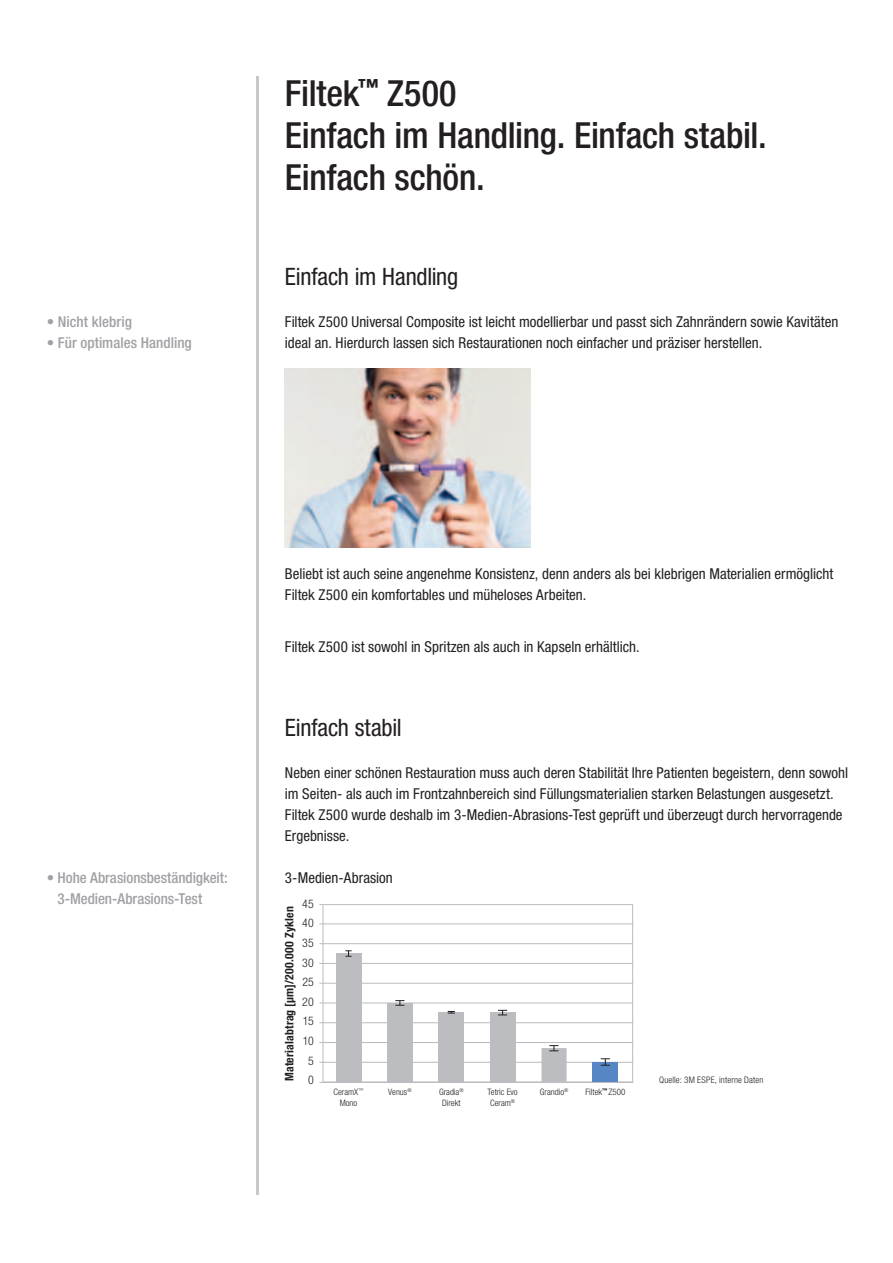
<style>
.page{position:relative;width:893px;height:1263px;background:#fff}
.page>*{position:absolute;margin:0;border:0;box-sizing:border-box;transform-origin:0 0}
.t1{font:500 condensed 36px/42px "Helvetica Neue LT";letter-spacing:-.005em;color:#231f20}
.t2{font:condensed 24px "Helvetica Neue LT";letter-spacing:-.01em;color:#231f20}
.t3{font:condensed 15px/21px "Helvetica Neue LT";color:#231f20}
.t4{font:500 condensed 15px/21px "Helvetica Neue LT";color:#a0a1a5}
.t5{font:700 condensed 11.85px "Helvetica Neue LT";letter-spacing:.015em;color:#231f20}
.t6{font:300 condensed 11.85px/19.6px "Helvetica Neue LT";letter-spacing:.01em;color:#231f20;text-align:center}
.t7{font:300 condensed 9px "Helvetica Neue LT";letter-spacing:.015em;color:#231f20}
.t8{font:300 condensed 8.85px/10.6px "Helvetica Neue LT";color:#231f20}
.t9{font:300 condensed 5.1px "Helvetica Neue LT";color:#231f20}
</style>
<div class="page">
<hr style="left:256px;top:77px;width:2px;height:1118px;background:#c7c8ca">
<img style="left:285px;top:369px;width:245px;height:178px">
<hr style="left:319px;top:923px;width:314px;height:1px;background:#bcbdc0">
<hr style="left:319px;top:943px;width:314px;height:1px;background:#bcbdc0">
<hr style="left:319px;top:963px;width:314px;height:1px;background:#bcbdc0">
<hr style="left:319px;top:983px;width:314px;height:1px;background:#bcbdc0">
<hr style="left:319px;top:1002px;width:314px;height:1px;background:#bcbdc0">
<hr style="left:319px;top:1022px;width:314px;height:1px;background:#bcbdc0">
<hr style="left:319px;top:1042px;width:314px;height:1px;background:#bcbdc0">
<hr style="left:319px;top:1062px;width:314px;height:1px;background:#bcbdc0">
<hr style="left:319px;top:1082px;width:314px;height:1px;background:#bcbdc0">
<svg style="left:322px;top:904px;width:311px;height:178px"></svg>
<div style="left:490px;top:1012px;width:25px;height:70px;background:#bcbdc0"></div>
<svg style="left:498px;top:1010px;width:9px;height:5px"></svg>
<div style="left:541px;top:1048px;width:26px;height:34px;background:#bcbdc0"></div>
<svg style="left:549px;top:1045px;width:9px;height:6px"></svg>
<div style="left:439px;top:1012px;width:25px;height:69px;background:#bcbdc0"></div>
<svg style="left:448px;top:1011px;width:7px;height:3px"></svg>
<div style="left:387px;top:1003px;width:25px;height:78px;background:#bcbdc0"></div>
<svg style="left:395px;top:1000px;width:9px;height:6px"></svg>
<div style="left:593px;top:1062px;width:25px;height:19px;background:#5786c5"></div>
<svg style="left:601px;top:1058px;width:9px;height:8px"></svg>
<div style="left:336px;top:953px;width:25px;height:129px;background:#bcbdc0"></div>
<svg style="left:345px;top:950px;width:7px;height:7px"></svg>
<p class="t4" style="left:47px;top:311px;width:87px">• Nicht klebrig</p>
<p class="t4" style="left:47px;top:332px;width:147px">• Für optimales Handling</p>
<h1 class="t1" style="left:285px;top:72px;width:483px">Filtek<sup>™</sup> Z500<br>Einfach im Handling. Einfach stabil.<br>Einfach schön.</h1>
<h2 class="t2" style="left:285px;top:262px;width:175px">Einfach im Handling</h2>
<p class="t3" style="left:285px;top:311px;width:555px">Filtek Z500 Universal Composite ist leicht modellierbar und passt sich Zahnrändern sowie Kavitäten ideal an. Hierdurch lassen sich Restaurationen noch einfacher und präziser herstellen.</p>
<p class="t4" style="left:58px;top:867px;width:172px;text-indent:-11px">• Hohe Abrasionsbeständigkeit:<br>3-Medien-Abrasions-Test</p>
<p class="t3" style="left:285px;top:563px;width:550px">Beliebt ist auch seine angenehme Konsistenz, denn anders als bei klebrigen Materialien ermöglicht<br>Filtek Z500 ein komfortables und müheloses Arbeiten.</p>
<p class="t3" style="left:285px;top:636px;width:356px">Filtek Z500 ist sowohl in Spritzen als auch in Kapseln erhältlich.</p>
<h2 class="t2" style="left:285px;top:714px;width:118px">Einfach stabil</h2>
<p class="t3" style="left:285px;top:762px;width:565px">Neben einer schönen Restauration muss auch deren Stabilität Ihre Patienten begeistern, denn sowohl im Seiten- als auch im Frontzahnbereich sind Füllungsmaterialien starken Belastungen ausgesetzt.<br>Filtek Z500 wurde deshalb im 3-Medien-Abrasions-Test geprüft und überzeugt durch hervorragende Ergebnisse.</p>
<p class="t3" style="left:285px;top:867px;width:109px">3-Medien-Abrasion</p>
<p class="t6" style="left:302px;top:893px;width:13px">45<br>40<br>35<br>30<br>25<br>20<br>15<br>10<br>5</p>
<p class="t5" style="left:282px;top:1081px;width:176px;rotate:-90deg">Materialabtrag [µm]/200.000 Zyklen</p>
<p class="t6" style="left:308px;top:1070px;width:7px">0</p>
<p class="t8" style="left:334px;top:1086px;width:26px">CeramX</p>
<p class="t9" style="left:358px;top:1087px;width:7px">™</p>
<p class="t8" style="left:340px;top:1097px;width:19px">Mono</p>
<p class="t8" style="left:388px;top:1086px;width:25px">Venus<sup>®</sup></p>
<p class="t8" style="left:585px;top:1086px;width:41px">Filtek<sup>™</sup> Z500</p>
<p class="t8" style="left:439px;top:1086px;width:26px;text-align:center">Gradia<sup>®<br></sup>Direkt</p>
<p class="t8" style="left:488px;top:1086px;width:32px">Tetric Evo<br>Ceram<sup>®</sup></p>
<p class="t8" style="left:540px;top:1086px;width:30px">Grandio<sup>®</sup></p>
<p class="t7" style="left:659px;top:1074px;width:106px">Quelle: 3M ESPE, interne Daten</p>
</div>
